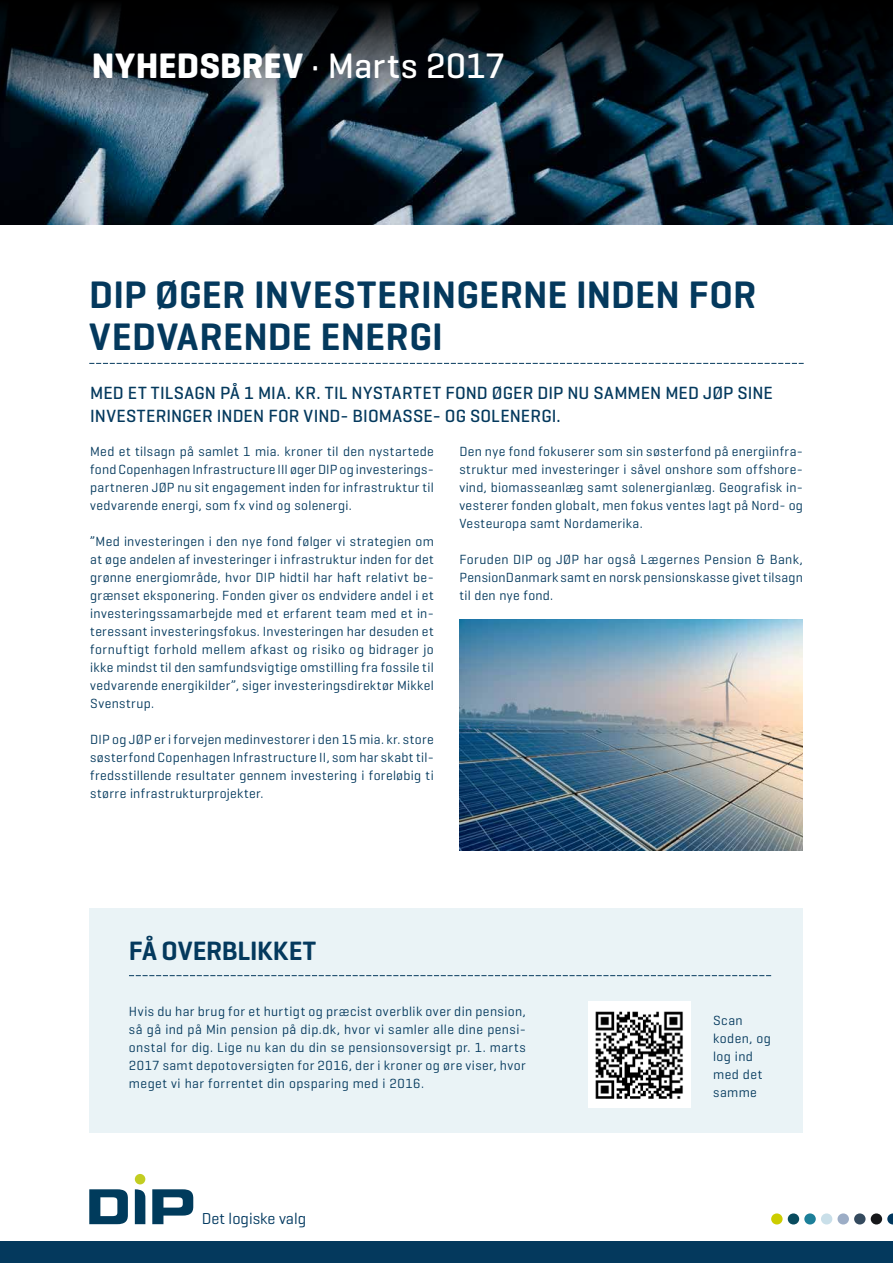
<style>
.page{position:relative;width:893px;height:1263px;background:#fff}
.page>*{position:absolute;margin:0;border:0;box-sizing:border-box;transform-origin:0 0}
.t1{font:600 39px/42px "Geogrotesque";letter-spacing:.005em;color:#04395d}
.t2{font:700 36px "Geogrotesque";letter-spacing:.005em;color:#fff}
.t3{font:600 27px "Geogrotesque";letter-spacing:-.005em;color:#04395d}
.t4{font:500 18px/22.5px "Geogrotesque";letter-spacing:.005em;color:#04395d}
.t5{font:16.05px "Geogrotesque";color:#00385f}
.t6{font:13.5px/18px "Geogrotesque";letter-spacing:.03em;color:#04395d;text-align:justify}
.s1{font-weight:500}
</style>
<div class="page">
<div style="left:89px;top:909px;width:714px;height:224px;background:#eaf3f6"></div>
<svg style="left:0;top:0;width:893px;height:224px;background:#1d2d38"></svg>
<svg style="left:89px;top:363px;width:715px;height:1px"></svg>
<svg style="left:129px;top:975px;width:642px;height:1px"></svg>
<img style="left:459px;top:619px;width:344px;height:231px">
<svg style="left:887px;top:1213px;width:6px;height:11px"></svg>
<div style="left:871px;top:1213px;width:11px;height:11px;background:#17181a;border-radius:50%"></div>
<div style="left:854px;top:1213px;width:11px;height:11px;background:#344a5e;border-radius:50%"></div>
<div style="left:837px;top:1213px;width:12px;height:11px;background:#9cadc6;border-radius:50%"></div>
<div style="left:821px;top:1213px;width:11px;height:11px;background:#c9dfe9;border-radius:50%"></div>
<div style="left:804px;top:1213px;width:12px;height:11px;background:#1c7f99;border-radius:50%"></div>
<div style="left:788px;top:1213px;width:11px;height:11px;background:#084b5e;border-radius:50%"></div>
<div style="left:771px;top:1213px;width:12px;height:11px;background:#cccd00;border-radius:50%"></div>
<div style="left:135px;top:1174px;width:10px;height:10px;background:#c2cd21;border-radius:50%"></div>
<svg style="left:152px;top:1189px;width:41px;height:35px"></svg>
<svg style="left:89px;top:1189px;width:39px;height:35px"></svg>
<svg style="left:135px;top:1189px;width:10px;height:35px"></svg>
<div style="left:0;top:1242px;width:893px;height:21px;background:#04395d"></div>
<img style="left:588px;top:1001px;width:102px;height:106px">
<h2 class="t2" style="left:92px;top:44px;width:415px">NYHEDSBREV <span class="s1">· Marts 2017</span></h2>
<h1 class="t1" style="left:89px;top:273px;width:669px">DIP ØGER INVESTERINGERNE INDEN FOR<br>VEDVARENDE ENERGI</h1>
<h3 class="t4" style="left:90px;top:381px;width:684px">MED ET TILSAGN PÅ 1 MIA. KR. TIL NYSTARTET FOND ØGER DIP NU SAMMEN MED JØP SINE<br>INVESTERINGER INDEN FOR VIND- BIOMASSE- OG SOLENERGI.</h3>
<p class="t6" style="left:90px;top:442px;width:345px">Med et tilsagn på samlet 1 mia. kroner til den nystartede fond Copenhagen Infrastructure III øger DIP og investerings&shy;partneren JØP nu sit engagement inden for infrastruktur til vedvarende energi, som fx vind og solenergi.</p>
<p class="t6" style="left:90px;top:532px;width:345px">”Med investeringen i den nye fond følger vi strategien om at øge andelen af investeringer i infrastruktur inden for det grønne energiområde, hvor DIP hidtil har haft relativt be&shy;grænset eksponering. Fonden giver os endvidere andel i et investeringssamarbejde med et erfarent team med et in&shy;teressant investeringsfokus. Investeringen har desuden et fornuftigt forhold mellem afkast og risiko og bidrager jo ikke mindst til den samfundsvigtige omstilling fra fossile til vedvarende energikilder”, siger investeringsdirektør Mikkel Svenstrup.</p>
<p class="t6" style="left:90px;top:730px;width:345px">DIP og JØP er i forvejen medinvestorer i den 15 mia. kr. store søsterfond Copenhagen Infrastructure II, som har skabt til&shy;fredsstillende resultater gennem investering i foreløbig ti større infrastrukturprojekter.</p>
<p class="t6" style="left:459px;top:442px;width:345px">Den nye fond fokuserer som sin søsterfond på energiinfra&shy;struktur med investeringer i såvel onshore som offshore&shy;vind, biomasseanlæg samt solenergianlæg. Geografisk in&shy;vesterer fonden globalt, men fokus ventes lagt på Nord- og Vesteuropa samt Nordamerika.</p>
<p class="t6" style="left:459px;top:550px;width:345px">Foruden DIP og JØP har også Lægernes Pension &amp; Bank, PensionDanmark samt en norsk pensionskasse givet tilsagn til den nye fond.</p>
<h3 class="t3" style="left:129px;top:934px;width:189px">FÅ OVERBLIKKET</h3>
<p class="t6" style="left:129px;top:1002px;width:398px">Hvis du har brug for et hurtigt og præcist overblik over din pension, så gå ind på Min pension på dip.dk, hvor vi samler alle dine pensi&shy;onstal for dig. Lige nu kan du din se pensionsoversigt pr. 1. marts 2017 samt depotoversigten for 2016, der i kroner og øre viser, hvor meget vi har forrentet din opsparing med i 2016.</p>
<p class="t6" style="left:713px;top:1011px;width:59px;text-align:left">Scan koden, og log ind med det samme</p>
<p class="t5" style="left:202px;top:1209px;width:106px">Det logiske valg</p>
</div>
